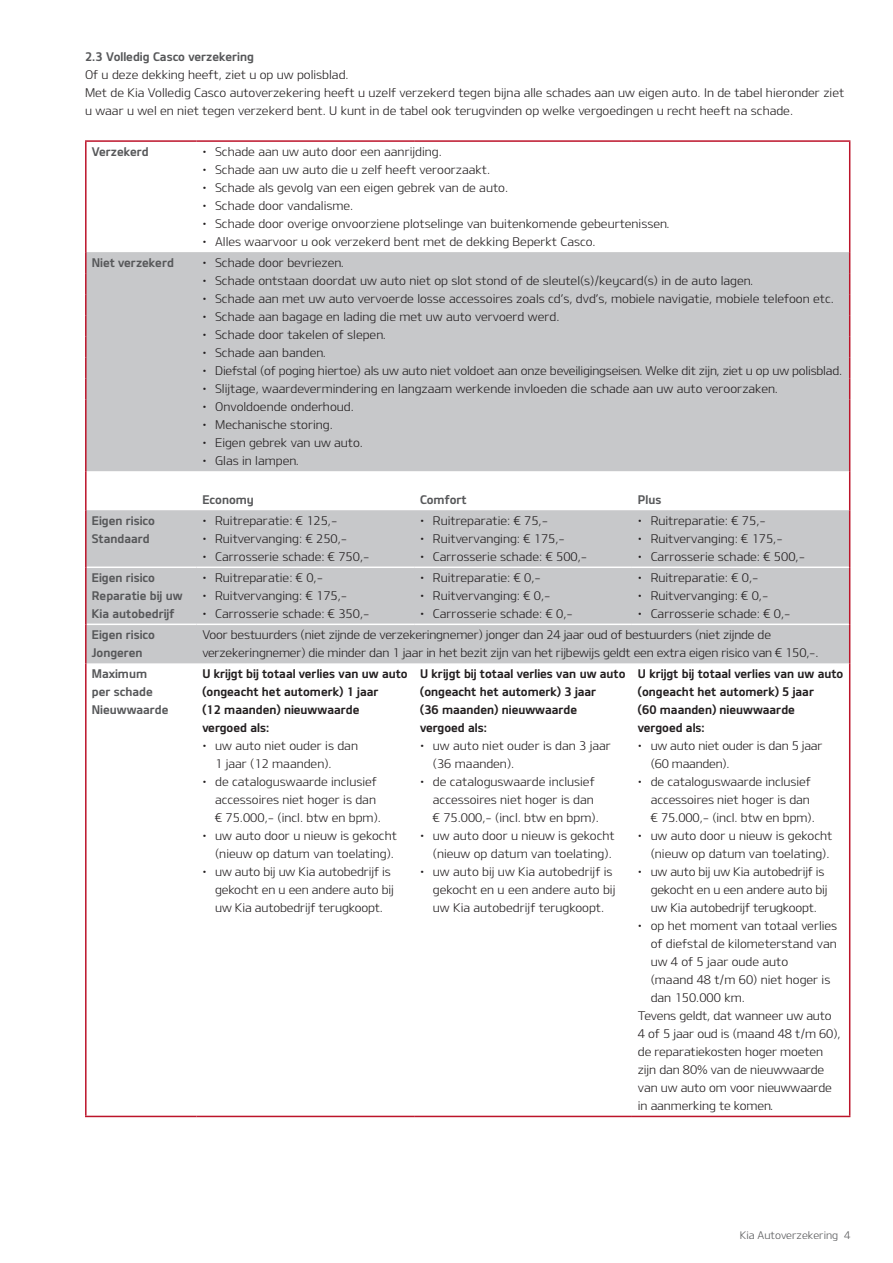
<style>
.page{position:relative;width:893px;height:1263px;background:#fff}
.page>*{position:absolute;margin:0;border:0;box-sizing:border-box;transform-origin:0 0}
.t1{font:12px/18px "Kia OTFL";color:#231f20}
.t2{font:12px/18px "Kia OTFB";color:#231f20}
.t3{font:12px/18px "Kia OTFB";color:#57585a}
.t4{font:10.5px "Kia OTFL";color:#57585a}
</style>
<div class="page">
<svg style="left:87px;top:252px;width:762px;height:411px;background:#cccdcf"></svg>
<hr style="left:87px;top:566px;width:109px;height:2px;background:#fff">
<hr style="left:196px;top:566px;width:218px;height:2px;background:#fff">
<hr style="left:414px;top:566px;width:218px;height:2px;background:#fff">
<hr style="left:632px;top:566px;width:217px;height:2px;background:#fff">
<hr style="left:87px;top:623px;width:109px;height:2px;background:#fff">
<hr style="left:196px;top:623px;width:218px;height:2px;background:#fff">
<hr style="left:414px;top:623px;width:218px;height:2px;background:#fff">
<hr style="left:632px;top:623px;width:217px;height:2px;background:#fff">
<hr style="left:85px;top:471px;width:2px;height:39px;background:#bc142a">
<hr style="left:849px;top:471px;width:1px;height:39px;background:#bc142a">
<hr style="left:85px;top:510px;width:2px;height:57px;background:#bc142a">
<hr style="left:849px;top:510px;width:1px;height:57px;background:#bc142a">
<hr style="left:85px;top:567px;width:2px;height:57px;background:#bc142a">
<hr style="left:849px;top:567px;width:1px;height:57px;background:#bc142a">
<hr style="left:85px;top:624px;width:2px;height:39px;background:#bc142a">
<hr style="left:849px;top:624px;width:1px;height:39px;background:#bc142a">
<hr style="left:85px;top:663px;width:2px;height:453px;background:#bc142a">
<hr style="left:849px;top:663px;width:1px;height:453px;background:#bc142a">
<hr style="left:85px;top:1116px;width:111px;height:1px;background:#bc142a">
<hr style="left:196px;top:1116px;width:218px;height:1px;background:#bc142a">
<hr style="left:414px;top:1116px;width:218px;height:1px;background:#bc142a">
<hr style="left:632px;top:1116px;width:218px;height:1px;background:#bc142a">
<hr style="left:85px;top:142px;width:2px;height:110px;background:#bc142a">
<hr style="left:85px;top:140px;width:111px;height:2px;background:#bc142a">
<hr style="left:196px;top:140px;width:218px;height:2px;background:#bc142a">
<hr style="left:414px;top:140px;width:218px;height:2px;background:#bc142a">
<hr style="left:632px;top:140px;width:218px;height:2px;background:#bc142a">
<hr style="left:849px;top:142px;width:1px;height:110px;background:#bc142a">
<hr style="left:85px;top:252px;width:2px;height:21px;background:#bc142a">
<svg style="left:849px;top:252px;width:1px;height:147px"></svg>
<hr style="left:849px;top:399px;width:1px;height:72px;background:#bc142a">
<hr style="left:85px;top:273px;width:2px;height:21px;background:#bc142a">
<hr style="left:85px;top:294px;width:2px;height:21px;background:#bc142a">
<hr style="left:85px;top:315px;width:2px;height:21px;background:#bc142a">
<hr style="left:85px;top:336px;width:2px;height:21px;background:#bc142a">
<hr style="left:85px;top:357px;width:2px;height:21px;background:#bc142a">
<hr style="left:85px;top:378px;width:2px;height:21px;background:#bc142a">
<hr style="left:85px;top:399px;width:2px;height:72px;background:#bc142a">
<p class="t3" style="left:85px;top:47px;width:170px">2.3 Volledig Casco verzekering</p>
<p class="t1" style="left:85px;top:65px;width:761px">Of u deze dekking heeft, ziet u op uw polisblad.<br>Met de Kia Volledig Casco autoverzekering heeft u uzelf verzekerd tegen bijna alle schades aan uw eigen auto. In de tabel hieronder ziet u waar u wel en niet tegen verzekerd bent. U kunt in de tabel ook terugvinden op welke vergoedingen u recht heeft na schade.</p>
<p class="t3" style="left:92px;top:142px;width:58px">Verzekerd</p>
<p class="t1" style="left:202px;top:142px;width:241px">• Schade aan uw auto door een aanrijding.</p>
<p class="t1" style="left:202px;top:160px;width:289px">• Schade aan uw auto die u zelf heeft veroorzaakt.</p>
<p class="t1" style="left:202px;top:178px;width:307px">• Schade als gevolg van een eigen gebrek van de auto.</p>
<p class="t1" style="left:202px;top:196px;width:153px">• Schade door vandalisme.</p>
<p class="t1" style="left:202px;top:214px;width:469px">• Schade door overige onvoorziene plotselinge van buitenkomende gebeurtenissen.</p>
<p class="t1" style="left:202px;top:232px;width:395px">• Alles waarvoor u ook verzekerd bent met de dekking Beperkt Casco.</p>
<p class="t3" style="left:92px;top:253px;width:84px">Niet verzekerd</p>
<p class="t1" style="left:202px;top:253px;width:143px">• Schade door bevriezen.</p>
<p class="t1" style="left:202px;top:271px;width:552px">• Schade ontstaan doordat uw auto niet op slot stond of de sleutel(s)/keycard(s) in de auto lagen.</p>
<p class="t1" style="left:202px;top:289px;width:633px">• Schade aan met uw auto vervoerde losse accessoires zoals cd’s, dvd’s, mobiele navigatie, mobiele telefoon etc.</p>
<p class="t1" style="left:202px;top:307px;width:359px">• Schade aan bagage en lading die met uw auto vervoerd werd.</p>
<p class="t1" style="left:202px;top:325px;width:185px">• Schade door takelen of slepen.</p>
<p class="t1" style="left:202px;top:343px;width:125px">• Schade aan banden.</p>
<p class="t1" style="left:202px;top:361px;width:641px">• Diefstal (of poging hiertoe) als uw auto niet voldoet aan onze beveiligingseisen. Welke dit zijn, ziet u op uw polisblad.</p>
<p class="t1" style="left:202px;top:379px;width:577px">• Slijtage, waardevermindering en langzaam werkende invloeden die schade aan uw auto veroorzaken.</p>
<p class="t1" style="left:202px;top:397px;width:153px">• Onvoldoende onderhoud.</p>
<p class="t1" style="left:202px;top:415px;width:132px">• Mechanische storing.</p>
<p class="t1" style="left:202px;top:433px;width:162px">• Eigen gebrek van uw auto.</p>
<p class="t1" style="left:202px;top:451px;width:98px">• Glas in lampen.</p>
<p class="t3" style="left:202px;top:490px;width:53px">Economy</p>
<p class="t3" style="left:420px;top:490px;width:48px">Comfort</p>
<p class="t3" style="left:638px;top:490px;width:25px">Plus</p>
<p class="t3" style="left:92px;top:511px;width:65px">Eigen risico<br>Standaard</p>
<p class="t1" style="left:202px;top:511px;width:137px">• Ruitreparatie: € 125,-</p>
<p class="t1" style="left:420px;top:511px;width:129px">• Ruitreparatie: € 75,-</p>
<p class="t1" style="left:420px;top:529px;width:146px">• Ruitvervanging: € 175,-</p>
<p class="t1" style="left:420px;top:547px;width:169px">• Carrosserie schade: € 500,-</p>
<p class="t1" style="left:638px;top:511px;width:129px">• Ruitreparatie: € 75,-</p>
<p class="t1" style="left:638px;top:529px;width:146px">• Ruitvervanging: € 175,-</p>
<p class="t1" style="left:638px;top:547px;width:169px">• Carrosserie schade: € 500,-</p>
<p class="t1" style="left:202px;top:529px;width:146px">• Ruitvervanging: € 250,-</p>
<p class="t1" style="left:202px;top:547px;width:169px">• Carrosserie schade: € 750,-</p>
<p class="t3" style="left:92px;top:568px;width:92px">Eigen risico<br>Reparatie bij uw<br>Kia autobedrijf</p>
<p class="t1" style="left:202px;top:568px;width:122px">• Ruitreparatie: € 0,-</p>
<p class="t1" style="left:202px;top:586px;width:146px">• Ruitvervanging: € 175,-</p>
<p class="t1" style="left:202px;top:604px;width:169px">• Carrosserie schade: € 350,-</p>
<p class="t1" style="left:420px;top:568px;width:122px">• Ruitreparatie: € 0,-</p>
<p class="t1" style="left:420px;top:586px;width:132px">• Ruitvervanging: € 0,-</p>
<p class="t1" style="left:420px;top:604px;width:154px">• Carrosserie schade: € 0,-</p>
<p class="t1" style="left:638px;top:568px;width:122px">• Ruitreparatie: € 0,-</p>
<p class="t1" style="left:638px;top:586px;width:132px">• Ruitvervanging: € 0,-</p>
<p class="t1" style="left:638px;top:604px;width:154px">• Carrosserie schade: € 0,-</p>
<p class="t3" style="left:92px;top:625px;width:65px">Eigen risico<br>Jongeren</p>
<p class="t1" style="left:202px;top:625px;width:618px">Voor bestuurders (niet zijnde de verzekeringnemer) jonger dan 24 jaar oud of bestuurders (niet zijnde de verzekeringnemer) die minder dan 1 jaar in het bezit zijn van het rijbewijs geldt een extra eigen risico van € 150,-.</p>
<p class="t3" style="left:92px;top:665px;width:78px">Maximum per schade<br>Nieuwwaarde</p>
<p class="t2" style="left:202px;top:665px;width:207px">U krijgt bij totaal verlies van uw auto (ongeacht het automerk) 1 jaar<br>(12 maanden) nieuwwaarde<br>vergoed als:</p>
<p class="t1" style="left:215px;top:737px;width:144px;text-indent:-13px">• uw auto niet ouder is dan<br>1 jaar (12 maanden).</p>
<p class="t1" style="left:215px;top:773px;width:167px;text-indent:-13px">• de cataloguswaarde inclusief accessoires niet hoger is dan € 75.000,- (incl. btw en bpm).</p>
<p class="t1" style="left:202px;top:827px;width:196px;text-align:right">• uw auto door u nieuw is gekocht (nieuw op datum van toelating).</p>
<p class="t1" style="left:215px;top:863px;width:180px;text-indent:-13px">• uw auto bij uw Kia autobedrijf is gekocht en u een andere auto bij uw Kia autobedrijf terugkoopt.</p>
<p class="t2" style="left:420px;top:665px;width:207px">U krijgt bij totaal verlies van uw auto (ongeacht het automerk) 3 jaar<br>(36 maanden) nieuwwaarde<br>vergoed als:</p>
<p class="t1" style="left:433px;top:737px;width:180px;text-indent:-13px">• uw auto niet ouder is dan 3 jaar (36 maanden).</p>
<p class="t1" style="left:433px;top:773px;width:167px;text-indent:-13px">• de cataloguswaarde inclusief accessoires niet hoger is dan € 75.000,- (incl. btw en bpm).</p>
<p class="t1" style="left:420px;top:827px;width:196px;text-align:right">• uw auto door u nieuw is gekocht (nieuw op datum van toelating).</p>
<p class="t1" style="left:433px;top:863px;width:184px;text-indent:-13px">• uw auto bij uw Kia autobedrijf is gekocht en u een andere auto bij uw Kia autobedrijf terugkoopt.</p>
<p class="t2" style="left:638px;top:665px;width:207px">U krijgt bij totaal verlies van uw auto (ongeacht het automerk) 5 jaar<br>(60 maanden) nieuwwaarde<br>vergoed als:</p>
<p class="t1" style="left:651px;top:737px;width:173px;text-indent:-13px">• uw auto niet ouder is dan 5 jaar (60 maanden).</p>
<p class="t1" style="left:651px;top:773px;width:166px;text-indent:-13px">• de cataloguswaarde inclusief accessoires niet hoger is dan € 75.000,- (incl. btw en bpm).</p>
<p class="t1" style="left:638px;top:827px;width:196px;text-align:right">• uw auto door u nieuw is gekocht (nieuw op datum van toelating).</p>
<p class="t1" style="left:651px;top:863px;width:178px;text-indent:-13px">• uw auto bij uw Kia autobedrijf is gekocht en u een andere auto bij uw Kia autobedrijf terugkoopt.</p>
<p class="t1" style="left:638px;top:917px;width:201px">• op het moment van totaal verlies</p>
<p class="t1" style="left:651px;top:935px;width:188px">of diefstal de kilometerstand van</p>
<p class="t1" style="left:651px;top:953px;width:139px">uw 4 of 5 jaar oude auto</p>
<p class="t1" style="left:651px;top:971px;width:181px">(maand 48 t/m 60) niet hoger is</p>
<p class="t1" style="left:651px;top:989px;width:96px">dan 150.000 km.</p>
<p class="t1" style="left:638px;top:1007px;width:195px">Tevens geldt, dat wanneer uw auto</p>
<p class="t1" style="left:638px;top:1025px;width:204px">4 of 5 jaar oud is (maand 48 t/m 60),</p>
<p class="t1" style="left:638px;top:1043px;width:187px">de reparatiekosten hoger moeten</p>
<p class="t1" style="left:638px;top:1061px;width:188px">zijn dan 80% van de nieuwwaarde</p>
<p class="t1" style="left:638px;top:1079px;width:195px">van uw auto om voor nieuwwaarde</p>
<p class="t1" style="left:638px;top:1097px;width:137px">in aanmerking te komen.</p>
<p class="t4" style="left:740px;top:1228px;width:112px">Kia Autoverzekering 4</p>
</div>
